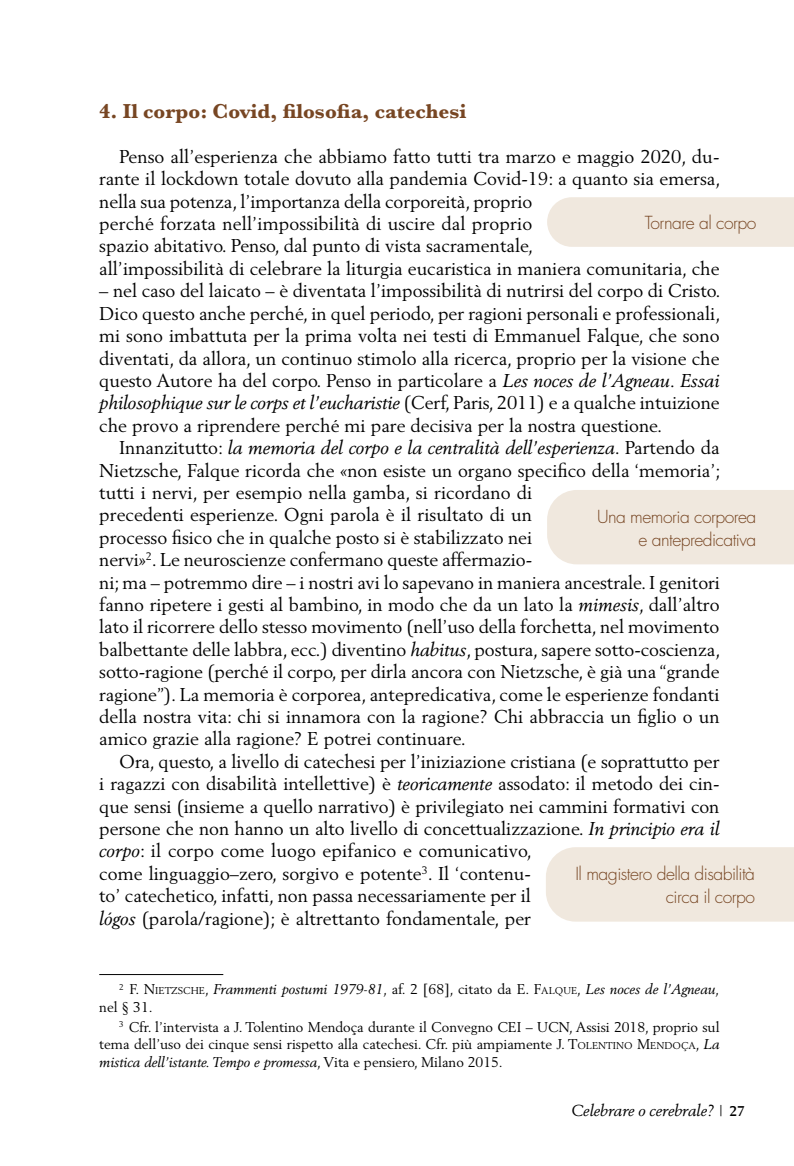
<style>
.page{position:relative;width:794px;height:1166px;background:#fff}
.page>*{position:absolute;margin:0;border:0;box-sizing:border-box;transform-origin:0 0}
.Titoletto_neretto{font:700 21px "Baskerville";color:#774623}
.Testo{font:18.38px/22.4px "Berling LT Std";color:#000}
.Sommario_laterale{font:300 17.5px/22.8px "Futura Std";letter-spacing:-.03em;color:#774623;text-align:right}
.t1{font:italic 15.75px "Berling LT Std";color:#000}
.Note{font:14px/17.5px "Berling LT Std";color:#000;text-align:justify}
.Note-2{font:italic 14px/17.5px "Berling LT Std";color:#000}
.s1{font-style:italic}
.s2{font-style:normal}
.s3{font-style:normal;font-size:9.8px}
.s4{font-style:inherit}
.s5{font-size:9.8px}
.s6{font-style:normal;font-size:14px}
.s7{font-weight:700;font-style:normal;font-size:14px}
</style>
<div class="page">
<hr style="left:99px;top:974px;width:124px;height:1px;background:#000">
<div style="left:546px;top:847px;width:248px;height:74px;background:#f0e8de"></div>
<div style="left:547px;top:197px;width:247px;height:50px;background:#f0e8de"></div>
<div style="left:547px;top:490px;width:247px;height:74px;background:#f0e8de"></div>
<p class="Titoletto_neretto" style="left:99px;top:97px;width:369px">4. Il corpo: Covid, filosofia, catechesi</p>
<p class="Testo" style="left:99px;top:145px;width:622px;text-indent:20px">Penso all’esperienza che abbiamo fatto tutti tra marzo e maggio 2020, du&shy;rante il lockdown totale dovuto alla pandemia Covid-19: a quanto sia emersa, nella sua potenza, l’importanza della corporeità, proprio<br>perché forzata nell’impossibilità di uscire dal proprio<br>spazio abitativo. Penso, dal punto di vista sacramentale,<br>all’impossibilità di celebrare la liturgia eucaristica in maniera comunitaria, che</p>
<p class="Testo" style="left:99px;top:279px;width:623px;text-align:justify">– nel caso del laicato – è diventata l’impossibilità di nutrirsi del corpo di Cristo.<br>Dico questo anche perché, in quel periodo, per ragioni personali e professionali, mi sono imbattuta per la prima volta nei testi di Emmanuel Falque, che sono diventati, da allora, un continuo stimolo alla ricerca, proprio per la visione che questo Autore ha del corpo. Penso in particolare a <span class="s1">Les noces de l’Agneau. Essai philosophique sur le corps et l’eucharistie</span> (Cerf, Paris, 2011) e a qualche intuizione che provo a riprendere perché mi pare decisiva per la nostra questione.</p>
<p class="Testo" style="left:99px;top:436px;width:623px;text-indent:20px">Innanzitutto: <span class="s1">la memoria del corpo e la centralità dell’esperienza</span>. Partendo da Nietzsche, Falque ricorda che «non esiste un organo specifico della ‘memoria’; tutti i nervi, per esempio nella gamba, si ricordano di<br>precedenti esperienze. Ogni parola è il risultato di un<br>processo fisico che in qualche posto si è stabilizzato nei<br>nervi»<sup>2</sup>. Le neuroscienze confermano queste affermazio-<br>ni; ma – potremmo dire – i nostri avi lo sapevano in maniera ancestrale. I genitori fanno ripetere i gesti al bambino, in modo che da un lato la <span class="s1">mimesis</span>, dall’altro lato il ricorrere dello stesso movimento (nell’uso della forchetta, nel movimento balbettante delle labbra, ecc.) diventino <span class="s1">habitus</span>, postura, sapere sotto-coscienza, sotto-ragione (perché il corpo, per dirla ancora con Nietzsche, è già una “grande ragione”). La memoria è corporea, antepredicativa, come le esperienze fondanti della nostra vita: chi si innamora con la ragione? Chi abbraccia un figlio o un amico grazie alla ragione? E potrei continuare.</p>
<p class="Testo" style="left:99px;top:750px;width:622px;text-indent:20px">Ora, questo, a livello di catechesi per l’iniziazione cristiana (e soprattutto per i ragazzi con disabilità intellettive) è <span class="s1">teoricamente</span> assodato: il metodo dei cin&shy;que sensi (insieme a quello narrativo) è privilegiato nei cammini formativi con persone che non hanno un alto livello di concettualizzazione. <span class="s1">In principio era il corpo</span>: il corpo come luogo epifanico e comunicativo,<br>come linguaggio–zero, sorgivo e potente<sup>3</sup>. Il ‘contenu-<br>to’ catechetico, infatti, non passa necessariamente per il<br><span class="s1">lógos</span> (parola/ragione); è altrettanto fondamentale, per</p>
<p class="Sommario_laterale" style="left:645px;top:212px;width:113px">Tornare al corpo</p>
<p class="Sommario_laterale" style="left:597px;top:506px;width:161px">Una memoria corporea</p>
<p class="Sommario_laterale" style="left:638px;top:528px;width:119px">e antepredicativa</p>
<p class="Sommario_laterale" style="left:575px;top:863px;width:181px">Il magistero della disabilità circa il corpo</p>
<p class="Note-2" style="left:99px;top:981px;width:622px;text-indent:20px"><sup>2</sup> <span class="s2">F. N</span><span class="s3">IETZSCHE</span><span class="s2">,</span> Frammenti postumi 1979-81, <span class="s2">af. 2 [68], citato da E.</span> <span class="s2">F</span><span class="s3">ALQUE</span><span class="s2">,</span> Les noces de l’Agneau, <span class="s2">nel § 31.</span></p>
<p class="Note" style="left:99px;top:1018px;width:622px;text-indent:20px"><sup>3</sup> Cfr. l’intervista a J. Tolentino Mendoça durante il Convegno CEI – UCN, Assisi 2018, proprio sul tema dell’uso dei cinque sensi rispetto alla catechesi. Cfr. più ampiamente J<span class="s4">. T</span><span class="s5">OLENTINO</span> <span class="s4">M</span><span class="s5">ENDOÇA</span>, <span class="s1">La mistica dell’istante. Tempo e promessa</span>, Vita e pensiero, Milano 2015.</p>
<p class="t1" style="left:571px;top:1101px;width:175px">Celebrare o cerebrale? <span class="s6">|</span> <span class="s7">27</span></p>
</div>
